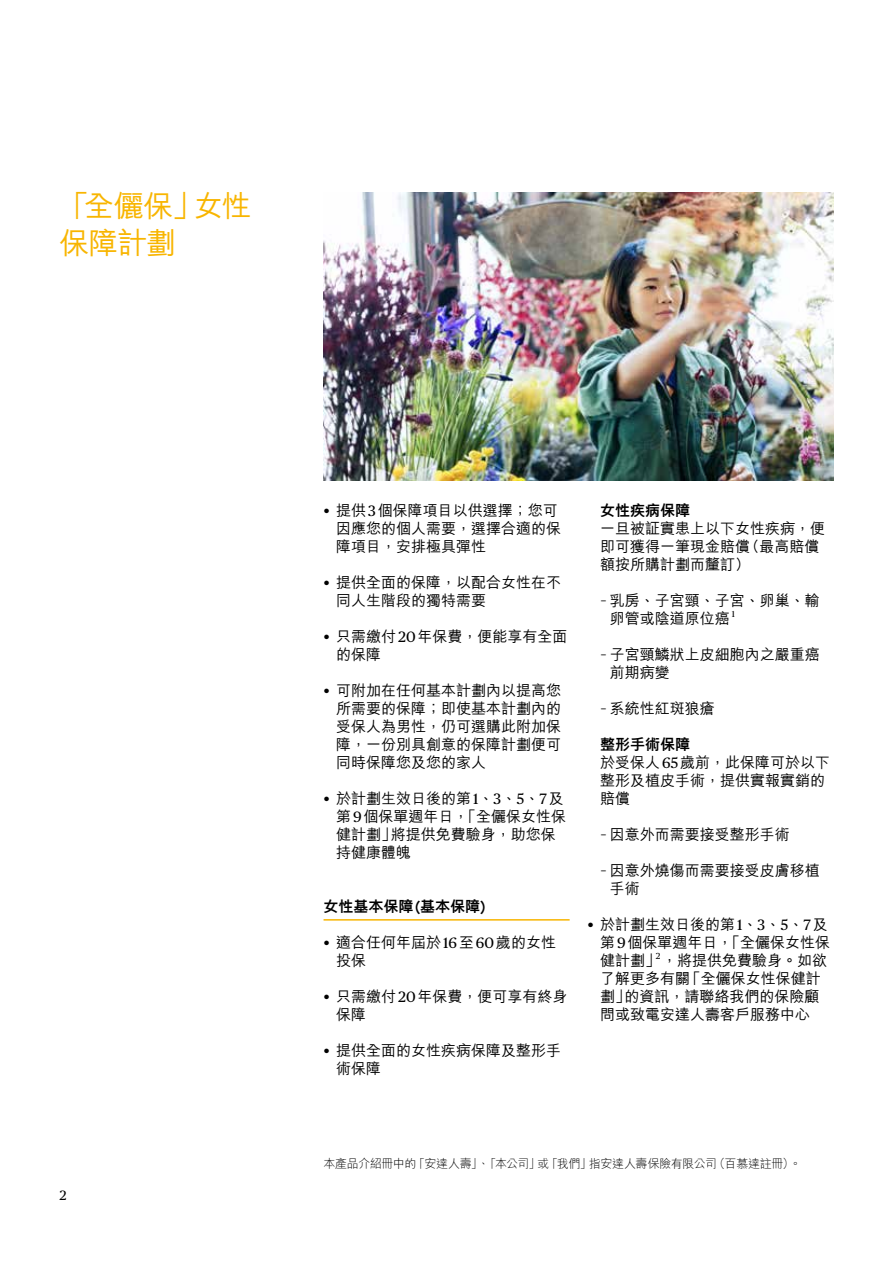
<style>
.page{position:relative;width:893px;height:1263px;background:#fff}
.page>*{position:absolute;margin:0;border:0;box-sizing:border-box;transform-origin:0 0}
.t1{font:500 30px/37.5px "M Hei HK";letter-spacing:-.03em;color:#f8b500}
.t2{font:500 15px/18px "M Hei HK";color:#000}
.t3{font:800 15px "M Hei HK";color:#000}
.t4{font:13.5px "Chubb Publico Text";color:#000}
.t5{font:300 12px "M Hei HK";letter-spacing:-.025em;color:#000}
.t6{font:8.7px "Chubb Publico Text";color:#000}
.s1{font-family:"Chubb Publico Text";font-weight:400}
.s2{font-weight:800}
</style>
<div class="page">
<hr style="left:324px;top:919px;width:246px;height:1px;background:#f8b500">
<img style="left:323px;top:193px;width:510px;height:287px">
<h1 class="t1" style="left:60px;top:184px;width:194px">「全儷保」女性保障計劃</h1>
<p class="t4" style="left:60px;top:1185px;width:8px">2</p>
<p class="t2" style="left:336px;top:500px;width:227px;text-indent:-13px"><span class="s1">•</span> 提供<span class="s1">3</span>個保障項目以供選擇；您可因應您的個人需要，選擇合適的保障項目，安排極具彈性</p>
<p class="t2" style="left:336px;top:572px;width:227px;text-indent:-13px"><span class="s1">•</span> 提供全面的保障，以配合女性在不同人生階段的獨特需要</p>
<p class="t2" style="left:336px;top:626px;width:233px;text-indent:-13px"><span class="s1">•</span> 只需繳付<span class="s1">20</span>年保費，便能享有全面的保障</p>
<p class="t2" style="left:336px;top:680px;width:227px;text-align:justify;text-indent:-13px"><span class="s1">•</span> 可附加在任何基本計劃內以提高您所需要的保障；即使基本計劃內的受保人為男性，仍可選購此附加保障，一份別具創意的保障計劃便可同時保障您及您的家人</p>
<p class="t2" style="left:336px;top:788px;width:231px;text-indent:-13px"><span class="s1">•</span> 於計劃生效日後的第<span class="s1">1</span>、<span class="s1">3</span>、<span class="s1">5</span>、<span class="s1">7</span>及第<span class="s1">9</span>個保單週年日，「全儷保女性保健計劃」將提供免費驗身，助您保持健康體魄</p>
<p class="t3" style="left:324px;top:899px;width:164px">女性基本保障(基本保障)</p>
<p class="t2" style="left:336px;top:932px;width:221px;text-indent:-13px"><span class="s1">•</span> 適合任何年屆於<span class="s1">16</span>至<span class="s1">60</span>歲的女性投保</p>
<p class="t2" style="left:336px;top:986px;width:233px;text-indent:-13px"><span class="s1">•</span> 只需繳付<span class="s1">20</span>年保費，便可享有終身保障</p>
<p class="t2" style="left:336px;top:1040px;width:227px;text-indent:-13px"><span class="s1">•</span> 提供全面的女性疾病保障及整形手術保障</p>
<p class="t3" style="left:600px;top:503px;width:91px">女性疾病保障</p>
<p class="t2" style="left:600px;top:518px;width:226px">一旦被証實患上以下女性疾病，便即可獲得一筆現金賠償（最高賠償額按所購計劃而釐訂）</p>
<p class="t2" style="left:610px;top:590px;width:212px;text-indent:-9px"><span class="s1">–</span> 乳房、子宮頸、子宮、卵巢、輸卵管或陰道原位癌</p>
<p class="t6" style="left:732px;top:607px;width:5px">1</p>
<p class="t2" style="left:610px;top:644px;width:212px;text-indent:-9px"><span class="s1">–</span> 子宮頸鱗狀上皮細胞內之嚴重癌前期病變</p>
<p class="t2" style="left:600px;top:698px;width:116px"><span class="s1">–</span> 系統性紅斑狼瘡</p>
<p class="t2" style="left:600px;top:734px;width:231px"><span class="s2">整形手術保障<br></span>於受保人<span class="s1">65</span>歲前，此保障可於以下整形及植皮手術，提供實報實銷的賠償</p>
<p class="t2" style="left:600px;top:824px;width:191px"><span class="s1">–</span> 因意外而需要接受整形手術</p>
<p class="t2" style="left:610px;top:860px;width:212px;text-indent:-9px"><span class="s1">–</span> 因意外燒傷而需要接受皮膚移植手術</p>
<p class="t2" style="left:600px;top:914px;width:231px;text-indent:-13px"><span class="s1">•</span> 於計劃生效日後的第<span class="s1">1</span>、<span class="s1">3</span>、<span class="s1">5</span>、<span class="s1">7</span>及第<span class="s1">9</span>個保單週年日，「全儷保女性保健計劃」，將提供免費驗身。如欲</p>
<p class="t6" style="left:656px;top:949px;width:6px">2</p>
<p class="t2" style="left:600px;top:968px;width:222px;text-align:justify">了解更多有關「全儷保女性保健計劃」的資訊，請聯絡我們的保險顧問或致電安達人壽客戶服務中心</p>
<p class="t5" style="left:324px;top:1158px;width:479px">本產品介紹冊中的「安達人壽」、「本公司」或「我們」指安達人壽保險有限公司（百慕達註冊）。</p>
</div>
